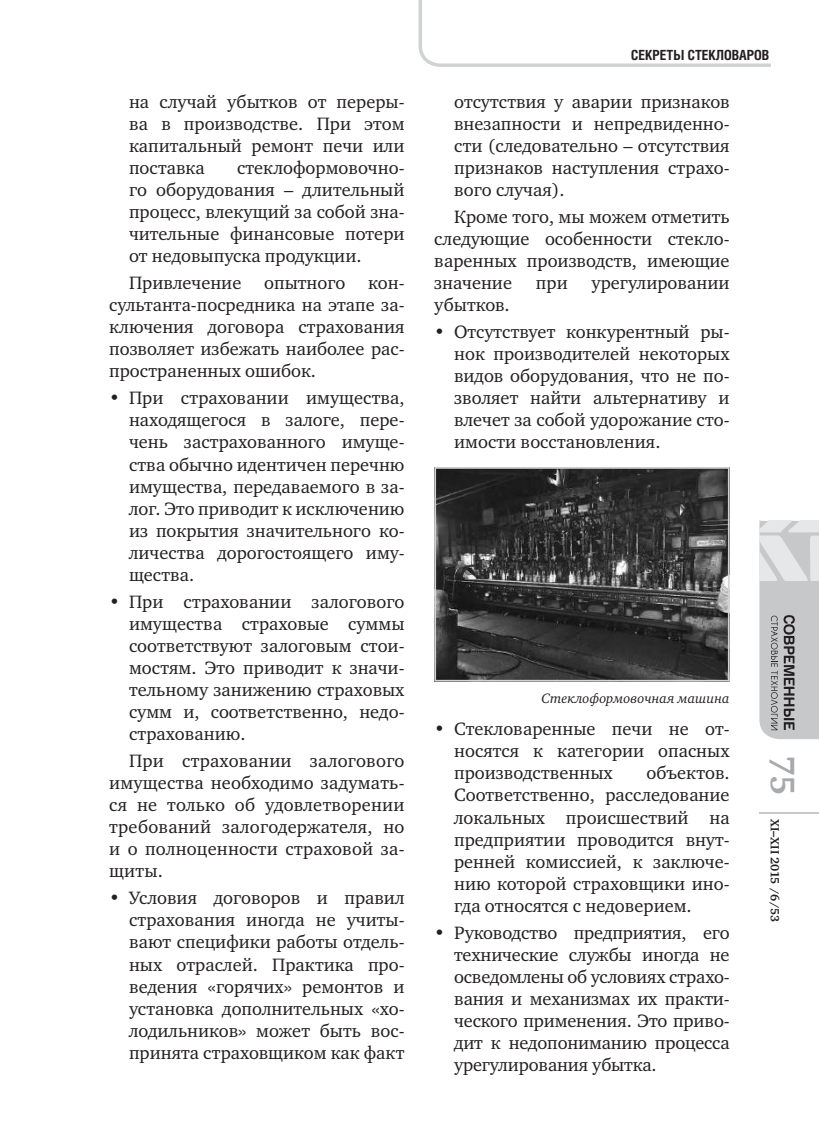
<style>
.page{position:relative;width:819px;height:1141px;background:#fff}
.page>*{position:absolute;margin:0;border:0;box-sizing:border-box;transform-origin:0 0}
.t1{font:700 35px "Charter ITC";color:#a8a9ad}
.t2{font:18.38px/22.1px "Charter ITC";color:#231f20;text-align:justify}
.t3{font:italic 14px "Charter ITC";color:#231f20}
.t4{font:700 14px "Helios Cond";color:#231f20}
.t5{font:700 12.25px "Charter ITC";letter-spacing:-.005em;color:#231f20}
</style>
<div class="page">
<hr style="left:759px;top:812px;width:60px;height:2px;background:#c7c8ca">
<svg style="left:759px;top:521px;width:60px;height:218px;background:#c3c3c5"></svg>
<svg style="left:418px;top:0;width:353px;height:67px"></svg>
<img style="left:437px;top:470px;width:289px;height:209px">
<div style="left:434px;top:467px;width:295px;height:215px;border:2px solid #d1d2d4"></div>
<p class="t2" style="left:129px;top:90px;width:277px">на случай убытков от переры&shy;ва в производстве. При этом капитальный ремонт печи или поставка</p>
<p class="t2" style="left:129px;top:157px;width:277px;text-indent:108px">стеклоформовочно&shy;го оборудования – длительный процесс, влекущий за собой зна&shy;чительные финансовые потери от недовыпуска продукции.</p>
<p class="t2" style="left:109px;top:272px;width:297px;text-indent:20px">Привлечение опытного кон&shy;сультанта-посредника на этапе за&shy;ключения договора страхования позволяет избежать наиболее рас&shy;пространенных ошибок.</p>
<p class="t2" style="left:129px;top:387px;width:277px;text-indent:-20px">• При страховании имущества, находящегося в залоге, пере&shy;чень застрахованного имуще&shy;ства обычно идентичен перечню имущества, передаваемого в за&shy;лог. Это приводит к исключению из покрытия значительного ко&shy;личества дорогостоящего иму&shy;щества.</p>
<p class="t2" style="left:129px;top:590px;width:277px;text-indent:-20px">• При страховании залогового имущества страховые суммы соответствуют залоговым стои&shy;мостям. Это приводит к значи&shy;тельному занижению страховых сумм и, соответственно, недо&shy;страхованию.</p>
<p class="t2" style="left:109px;top:750px;width:297px;text-indent:20px">При страховании залогового имущества необходимо задумать&shy;ся не только об удовлетворении требований залогодержателя, но и о полноценности страховой за&shy;щиты.</p>
<p class="t2" style="left:129px;top:887px;width:277px;text-indent:-20px">• Условия договоров и правил страхования иногда не учиты&shy;вают специфики работы отдель&shy;ных отраслей. Практика про&shy;ведения «горячих» ремонтов и установка дополнительных «хо&shy;лодильников» может быть вос&shy;принята страховщиком как факт</p>
<p class="t4" style="left:631px;top:47px;width:139px">СЕКРЕТЫ СТЕКЛОВАРОВ</p>
<p class="t2" style="left:454px;top:90px;width:277px">отсутствия у аварии признаков внезапности и непредвиденно&shy;сти (следовательно – отсутствия признаков наступления страхо&shy;вого случая).</p>
<p class="t2" style="left:434px;top:206px;width:297px;text-indent:20px">Кроме того, мы можем отметить следующие особенности стекло&shy;варенных производств, имеющие значение</p>
<p class="t2" style="left:536px;top:272px;width:33px">при</p>
<p class="t2" style="left:591px;top:272px;width:139px">урегулировании</p>
<p class="t2" style="left:434px;top:294px;width:77px">убытков.</p>
<p class="t2" style="left:454px;top:321px;width:277px;text-indent:-20px">• Отсутствует конкурентный ры&shy;нок производителей некоторых видов оборудования, что не по&shy;зволяет найти альтернативу и влечет за собой удорожание сто&shy;имости восстановления.</p>
<p class="t3" style="left:541px;top:690px;width:189px">Стеклоформовочная машина</p>
<p class="t2" style="left:454px;top:718px;width:277px;text-indent:-20px">• Стекловаренные печи не от&shy;носятся к категории опасных производственных</p>
<p class="t2" style="left:454px;top:762px;width:277px;text-indent:192px">объектов.<br>Соответственно, расследование локальных происшествий на предприятии проводится внут&shy;ренней комиссией, к заключе&shy;нию которой страховщики ино&shy;гда относятся с недоверием.</p>
<p class="t2" style="left:454px;top:921px;width:277px;text-indent:-20px">• Руководство предприятия, его технические службы иногда не осведомлены об условиях страхо&shy;вания и механизмах их практи&shy;ческого применения. Это приво&shy;дит к недопониманию процесса урегулирования убытка.</p>
<h1 class="t1" style="left:804px;top:755px;width:42px;rotate:90deg">75</h1>
<p class="t5" style="left:782px;top:819px;width:105px;rotate:90deg">XI–XII 2015 /6/53</p>
</div>
